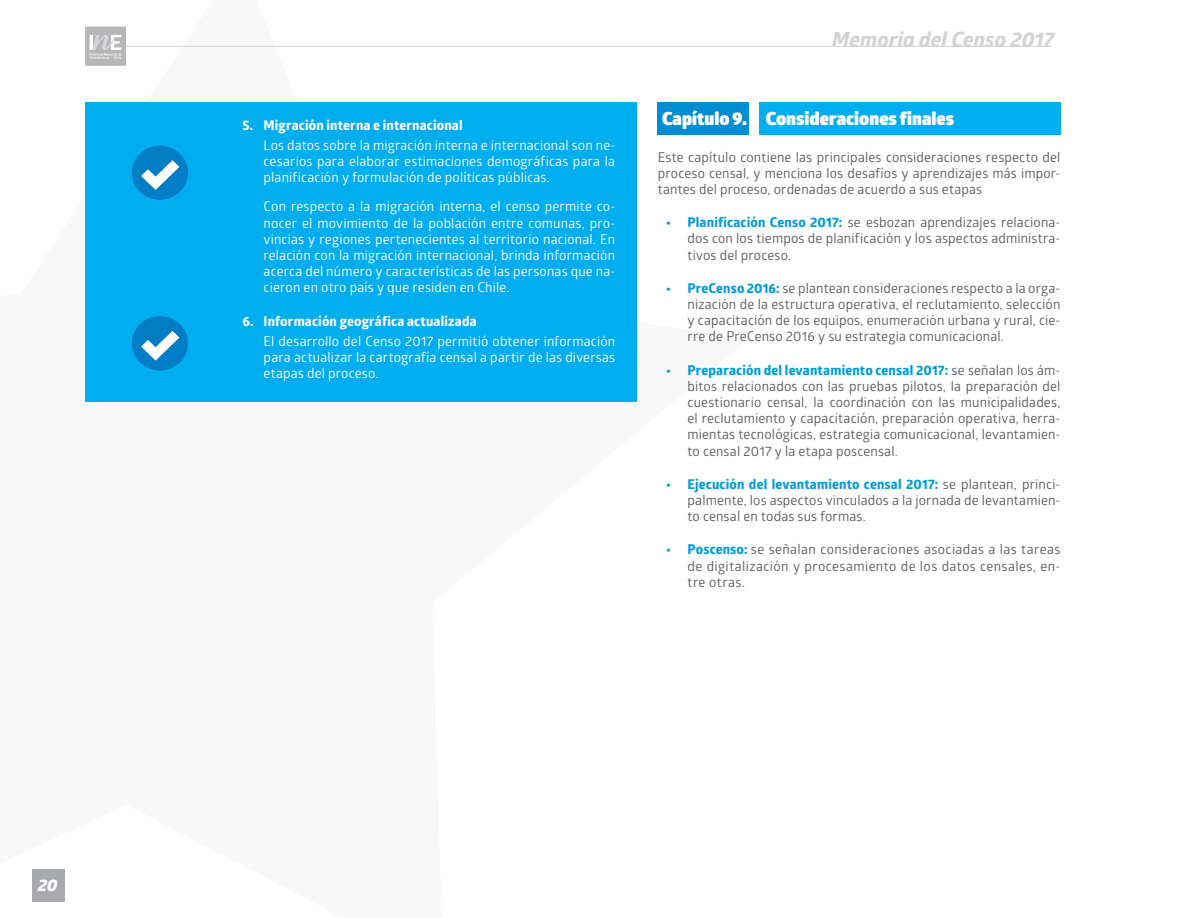
<style>
.page{position:relative;width:1188px;height:918px;background:#fff}
.page>*{position:absolute;margin:0;border:0;box-sizing:border-box;transform-origin:0 0}
.t1{font:italic 700 21px "Globerx";color:#d1d3d4}
.t2{font:900 18px "Glober";letter-spacing:.005em;color:#fff}
.t3{font:italic 800 16.5px "Glober";color:#fff}
.t4{font:13.5px/16.2px "Glober";letter-spacing:.01em;color:#58595b;text-align:justify}
.t5{font:13.5px/16.2px "Glober";letter-spacing:.01em;color:#fff;text-align:justify}
.t6{font:700 13.5px "Globerx";letter-spacing:.015em;color:#009cda}
.t7{font:700 13.5px "Globerx";letter-spacing:.015em;color:#fff}
.s1{font-family:"Globerx";font-weight:700;color:#009cda}
.s2{font-family:"Glober";font-weight:400;color:#58595b}
</style>
<div class="page">
<hr style="left:126px;top:46px;width:926px;height:1px;background:#d1d3d4">
<svg style="left:85px;top:27px;width:41px;height:39px;background:#c2c2c3"></svg>
<div style="left:658px;top:102px;width:91px;height:33px;background:#008dd2"></div>
<div style="left:759px;top:102px;width:301px;height:33px;background:#00aeef"></div>
<div style="left:85px;top:102px;width:552px;height:299px;background:#00aeef"></div>
<svg style="left:132px;top:145px;width:56px;height:55px"></svg>
<svg style="left:132px;top:316px;width:56px;height:54px"></svg>
<hr style="left:1187px;top:0;width:1px;height:917px;background:#44c8f5">
<hr style="left:1187px;top:700px;width:1px;height:31px;background:#bcbec0">
<hr style="left:1187px;top:668px;width:1px;height:32px;background:#939598">
<p class="t3" style="left:38px;top:873px;width:21px">20</p>
<p class="t7" style="left:242px;top:115px;width:222px">5. Migración interna e internacional</p>
<p class="t5" style="left:264px;top:137px;width:353px">Los datos sobre la migración interna e internacional son ne&shy;cesarios para elaborar estimaciones demográficas para la planificación y formulación de políticas públicas.</p>
<p class="t5" style="left:264px;top:198px;width:353px">Con respecto a la migración interna, el censo permite co&shy;nocer el movimiento de la población entre comunas, pro&shy;vincias y regiones pertenecientes al territorio nacional. En relación con la migración internacional, brinda información acerca del número y características de las personas que na&shy;cieron en otro país y que residen en Chile.</p>
<p class="t7" style="left:242px;top:311px;width:236px">6. Información geográfica actualizada</p>
<p class="t5" style="left:264px;top:333px;width:353px">El desarrollo del Censo 2017 permitió obtener información para actualizar la cartografía censal a partir de las diversas etapas del proceso.</p>
<h1 class="t1" style="left:832px;top:24px;width:224px">Memoria del Censo 2017</h1>
<h2 class="t2" style="left:662px;top:104px;width:294px">Capítulo 9. Consideraciones finales</h2>
<p class="t4" style="left:658px;top:148px;width:404px">Este capítulo contiene las principales consideraciones respecto del proceso censal, y menciona los desafíos y aprendizajes más impor&shy;tantes del proceso, ordenadas de acuerdo a sus etapas</p>
<p class="t4" style="left:688px;top:214px;width:374px;text-indent:-21px"><span class="s1">• Planificación Censo 2017:</span> se esbozan aprendizajes relaciona&shy;dos con los tiempos de planificación y los aspectos administra&shy;tivos del proceso.</p>
<p class="t4" style="left:688px;top:279px;width:374px;text-indent:-21px"><span class="s1">• PreCenso 2016:</span> se plantean consideraciones respecto a la orga&shy;nización de la estructura operativa, el reclutamiento, selección y capacitación de los equipos, enumeración urbana y rural, cie&shy;rre de PreCenso 2016 y su estrategia comunicacional.</p>
<p class="t6" style="left:666px;top:360px;width:396px">• Preparación del levantamiento censal 2017: <span class="s2">se señalan los ám-</span></p>
<p class="t4" style="left:688px;top:377px;width:374px">bitos relacionados con las pruebas pilotos, la preparación del cuestionario censal, la coordinación con las municipalidades, el reclutamiento y capacitación, preparación operativa, herra&shy;mientas tecnológicas, estrategia comunicacional, levantamien&shy;to censal 2017 y la etapa poscensal.</p>
<p class="t6" style="left:666px;top:474px;width:396px">• Ejecución del levantamiento censal 2017: <span class="s2">se plantean, princi-</span></p>
<p class="t4" style="left:688px;top:491px;width:374px">palmente, los aspectos vinculados a la jornada de levantamien&shy;to censal en todas sus formas.</p>
<p class="t4" style="left:688px;top:541px;width:374px;text-indent:-21px"><span class="s1">• Poscenso:</span> se señalan consideraciones asociadas a las tareas de digitalización y procesamiento de los datos censales, en&shy;tre otras.</p>
</div>
